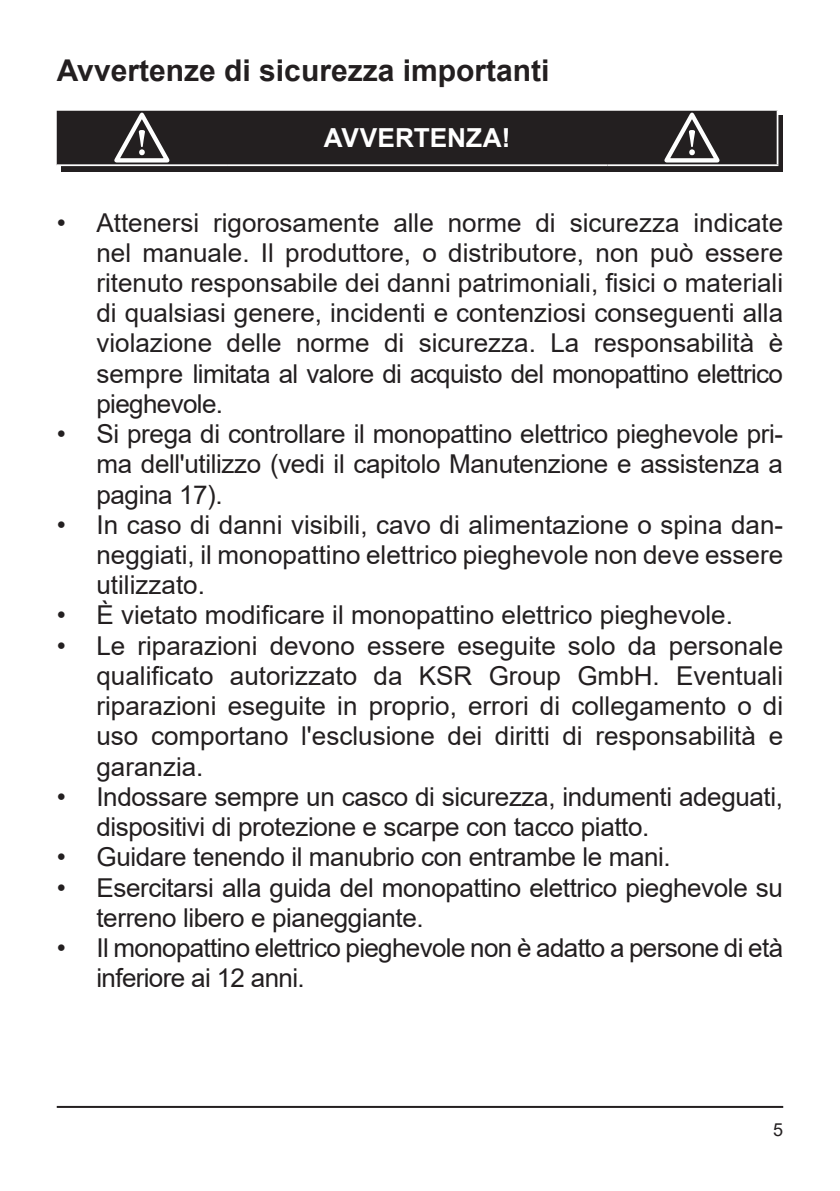
<style>
.page{position:relative;width:840px;height:1191px;background:#fff}
.page>*{position:absolute;margin:0;border:0;box-sizing:border-box;transform-origin:0 0}
.t1{font:700 30px "Arial";color:#231f20}
.t2{font:700 26.2px "Arial";color:#fff}
.t3{font:26px/30.2px "Arial";letter-spacing:-.015em;color:#231f20;text-align:justify}
.t4{font:18px "Arial";color:#231f20}
</style>
<div class="page">
<hr style="left:57px;top:1106px;width:725px;height:2px;background:#231f20">
<svg style="left:62px;top:116px;width:720px;height:56px;background:#272324"></svg>
<hr style="left:776px;top:111px;width:2px;height:53px;background:#fff">
<hr style="left:57px;top:164px;width:170px;height:2px;background:#fff">
<hr style="left:227px;top:164px;width:380px;height:2px;background:#fff">
<hr style="left:607px;top:164px;width:171px;height:2px;background:#fff">
<svg style="left:57px;top:110px;width:720px;height:55px;background:#302c2d"></svg>
<p class="t1" style="left:57px;top:49px;width:494px">Avvertenze di sicurezza importanti</p>
<p class="t2" style="left:324px;top:119px;width:188px">AVVERTENZA!</p>
<p class="t3" style="left:96px;top:207px;width:687px;text-indent:-40px">• Attenersi rigorosamente alle norme di sicurezza indicate nel manuale. Il produttore, o distributore, non può essere ritenuto responsabile dei danni patrimoniali, fisici o materiali di qualsiasi genere, incidenti e contenziosi conseguenti alla violazione delle norme di sicurezza. La responsabilità è sempre limitata al valore di acquisto del monopattino elettrico pieghevole.</p>
<p class="t3" style="left:96px;top:419px;width:687px;text-indent:-40px">• Si prega di controllare il monopattino elettrico pieghevole pri&shy;ma dell'utilizzo (vedi il capitolo Manutenzione e assistenza a pagina 17).</p>
<p class="t3" style="left:96px;top:509px;width:687px;text-indent:-40px">• In caso di danni visibili, cavo di alimentazione o spina dan&shy;neggiati, il monopattino elettrico pieghevole non deve essere utilizzato.</p>
<p class="t3" style="left:57px;top:600px;width:677px">• È vietato modificare il monopattino elettrico pieghevole.</p>
<p class="t3" style="left:96px;top:630px;width:687px;text-indent:-40px">• Le riparazioni devono essere eseguite solo da personale qualificato autorizzato da KSR Group GmbH. Eventuali riparazioni eseguite in proprio, errori di collegamento o di uso comportano l'esclusione dei diritti di responsabilità e garanzia.</p>
<p class="t3" style="left:96px;top:781px;width:687px;text-indent:-40px">• Indossare sempre un casco di sicurezza, indumenti adeguati, dispositivi di protezione e scarpe con tacco piatto.</p>
<p class="t3" style="left:57px;top:842px;width:615px">• Guidare tenendo il manubrio con entrambe le mani.</p>
<p class="t3" style="left:96px;top:872px;width:687px;text-indent:-40px">• Esercitarsi alla guida del monopattino elettrico pieghevole su terreno libero e pianeggiante.</p>
<p class="t3" style="left:96px;top:932px;width:687px;text-indent:-40px">• Il monopattino elettrico pieghevole non è adatto a persone di età inferiore ai 12 anni.</p>
<p class="t4" style="left:772px;top:1117px;width:12px">5</p>
</div>
